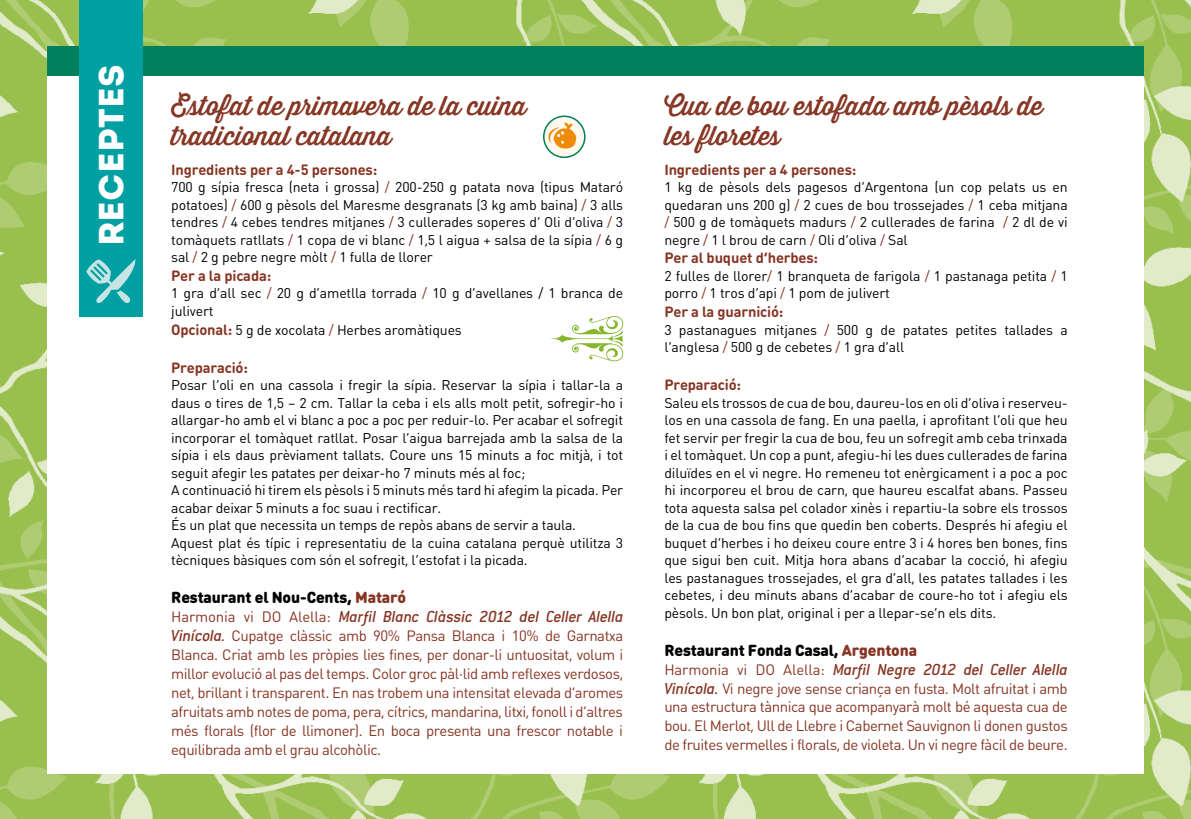
<style>
.page{position:relative;width:1191px;height:819px;background:#fff}
.page>*{position:absolute;margin:0;border:0;box-sizing:border-box;transform-origin:0 0}
.t1{font:35px "Intro";color:#fff}
.t2{font:26.25px/29.8px "Thirsty Rough Reg";letter-spacing:-.01em;color:#863523}
.t3{font:italic 500 17.5px "Conduit ITC";letter-spacing:-.015em;color:#863523}
.t4{font:900 15.75px "DIN Round Pro";letter-spacing:-.01em;color:#000}
.t5{font:14.88px/18.9px "DIN Round Pro";letter-spacing:-.03em;color:#863523;text-align:justify}
.t6{font:700 14.7px "DIN Round Pro";letter-spacing:-.01em;color:#863523}
.t7{font:14px/17.5px "DIN Round Pro";letter-spacing:-.015em;color:#000}
.s1{color:#863523}
.s2{font-weight:700;font-size:14.7px;color:#863523}
.s3{font-family:"DIN Round Pro";font-weight:400;font-style:normal;font-size:14.88px}
.s4{font-family:"Conduit ITC";font-weight:500;font-style:italic;font-size:17.5px}
</style>
<div class="page">
<img style="left:0;top:0;width:1191px;height:819px">
<div style="left:47px;top:46px;width:1096px;height:727px;background:#fff"></div>
<div style="left:47px;top:46px;width:1096px;height:30px;background:#00805d"></div>
<div style="left:79px;top:0;width:63px;height:316px;background:#00a0a2"></div>
<svg style="left:86px;top:259px;width:50px;height:44px"></svg>
<svg style="left:550px;top:316px;width:74px;height:45px"></svg>
<div style="left:544px;top:116px;width:41px;height:41px;background:#fff8ec;border-radius:50%"></div>
<div style="left:543px;top:115px;width:42px;height:43px;border:2px solid #00805d;border-radius:50%"></div>
<svg style="left:547px;top:122px;width:29px;height:27px"></svg>
<h1 class="t1" style="left:90px;top:246px;width:183px;rotate:-90deg">RECEPTES</h1>
<h2 class="t2" style="left:171px;top:91px;width:357px">Estofat de primavera de la cuina tradicional catalana</h2>
<p class="t6" style="left:171px;top:159px;width:208px">Ingredients per a 4-5 persones:</p>
<p class="t7" style="left:171px;top:178px;width:453px;text-align:justify">700 g sípia fresca (neta i grossa) <span class="s1">/</span> 200-250 g patata nova (tipus Mataró potatoes) <span class="s1">/</span> 600 g pèsols del Maresme desgranats (3 kg amb baina) <span class="s1">/</span> 3 alls tendres <span class="s1">/</span> 4 cebes tendres mitjanes <span class="s1">/</span> 3 cullerades soperes d’ Oli d’oliva <span class="s1">/</span> 3 tomàquets ratllats <span class="s1">/</span> 1 copa de vi blanc <span class="s1">/</span> 1,5 l aigua + salsa de la sípia <span class="s1">/</span> 6 g sal <span class="s1">/</span> 2 g pebre negre mòlt <span class="s1">/</span> 1 fulla de llorer</p>
<p class="t6" style="left:171px;top:265px;width:102px">Per a la picada:</p>
<p class="t7" style="left:171px;top:284px;width:453px">1 gra d’all sec <span class="s1">/</span> 20 g d’ametlla torrada <span class="s1">/</span> 10 g d’avellanes / 1 branca de julivert</p>
<p class="t7" style="left:171px;top:320px;width:292px"><span class="s2">Opcional:</span> 5 g de xocolata <span class="s1">/</span> Herbes aromàtiques</p>
<p class="t6" style="left:171px;top:357px;width:78px">Preparació:</p>
<p class="t7" style="left:171px;top:376px;width:453px">Posar l’oli en una cassola i fregir la sípia. Reservar la sípia i tallar-la a daus o tires de 1,5 – 2 cm. Tallar la ceba i els alls molt petit, sofregir-ho i allargar-ho amb el vi blanc a poc a poc per reduir-lo. Per acabar el sofregit incorporar el tomàquet ratllat. Posar l’aigua barrejada amb la salsa de la sípia i els daus prèviament tallats. Coure uns 15 minuts a foc mitjà, i tot seguit afegir les patates per deixar-ho 7 minuts més al foc;<br>A continuació hi tirem els pèsols i 5 minuts més tard hi afegim la picada. Per acabar deixar 5 minuts a foc suau i rectificar.<br>És un plat que necessita un temps de repòs abans de servir a taula.<br>Aquest plat és típic i representatiu de la cuina catalana perquè utilitza 3 tècniques bàsiques com són el sofregit, l’estofat i la picada.</p>
<p class="t4" style="left:171px;top:585px;width:236px">Restaurant el Nou-Cents, <span class="s1">Mataró</span></p>
<p class="t3" style="left:171px;top:606px;width:453px"><span class="s3">Harmonia vi DO Alella:</span> Marfil Blanc Clàssic 2012 del Celler Alella</p>
<p class="t5" style="left:171px;top:625px;width:453px"><span class="s4">Vinícola.</span> Cupatge clàssic amb 90% Pansa Blanca i 10% de Garnatxa Blanca. Criat amb les pròpies lies fines, per donar-li untuositat, volum i millor evolució al pas del temps. Color groc pàl·lid amb reflexes verdosos, net, brillant i transparent. En nas trobem una intensitat elevada d’aromes afruitats amb notes de poma, pera, cítrics, mandarina, litxi, fonoll i d’altres més florals (flor de llimoner). En boca presenta una frescor notable i equilibrada amb el grau alcohòlic.</p>
<h2 class="t2" style="left:664px;top:91px;width:380px">Cua de bou estofada amb pèsols de les floretes</h2>
<p class="t6" style="left:664px;top:159px;width:194px">Ingredients per a 4 persones:</p>
<p class="t7" style="left:664px;top:178px;width:405px;text-align:justify">1 kg de pèsols dels pagesos d’Argentona (un cop pelats us en quedaran uns 200 g) <span class="s1">/</span> 2 cues de bou trossejades <span class="s1">/</span> 1 ceba mitjana <span class="s1">/</span> 500 g de tomàquets madurs <span class="s1">/</span> 2 cullerades de farina <span class="s1">/</span> 2 dl de vi negre <span class="s1">/</span> 1 l brou de carn <span class="s1">/</span> Oli d’oliva <span class="s1">/</span> Sal</p>
<p class="t6" style="left:664px;top:248px;width:155px">Per al buquet d’herbes:</p>
<p class="t7" style="left:664px;top:267px;width:405px">2 fulles de llorer<span class="s1">/</span> 1 branqueta de farigola <span class="s1">/</span> 1 pastanaga petita <span class="s1">/</span> 1 porro <span class="s1">/</span> 1 tros d’api <span class="s1">/</span> 1 pom de julivert</p>
<p class="t6" style="left:664px;top:302px;width:121px">Per a la guarnició:</p>
<p class="t7" style="left:664px;top:320px;width:405px">3 pastanagues mitjanes <span class="s1">/</span> 500 g de patates petites tallades a l’anglesa <span class="s1">/</span> 500 g de cebetes <span class="s1">/</span> 1 gra d’all</p>
<p class="t6" style="left:664px;top:374px;width:78px">Preparació:</p>
<p class="t7" style="left:664px;top:393px;width:405px;text-align:justify">Saleu els trossos de cua de bou, daureu-los en oli d’oliva i reserveu&shy;los en una cassola de fang. En una paella, i aprofitant l’oli que heu fet servir per fregir la cua de bou, feu un sofregit amb ceba trinxada i el tomàquet. Un cop a punt, afegiu-hi les dues cullerades de farina diluïdes en el vi negre. Ho remeneu tot enèrgicament i a poc a poc hi incorporeu el brou de carn, que haureu escalfat abans. Passeu tota aquesta salsa pel colador xinès i repartiu-la sobre els trossos de la cua de bou fins que quedin ben coberts. Després hi afegiu el buquet d’herbes i ho deixeu coure entre 3 i 4 hores ben bones, fins que sigui ben cuit. Mitja hora abans d’acabar la cocció, hi afegiu les pastanagues trossejades, el gra d’all, les patates tallades i les cebetes, i deu minuts abans d’acabar de coure-ho tot i afegiu els pèsols. Un bon plat, original i per a llepar-se’n els dits.</p>
<p class="t4" style="left:664px;top:638px;width:254px">Restaurant Fonda Casal, <span class="s1">Argentona</span></p>
<p class="t3" style="left:664px;top:659px;width:405px"><span class="s3">Harmonia vi DO Alella:</span> Marfil Negre 2012 del Celler Alella</p>
<p class="t5" style="left:664px;top:678px;width:405px"><span class="s4">Vinícola.</span> Vi negre jove sense criança en fusta. Molt afruitat i amb una estructura tànnica que acompanyarà molt bé aquesta cua de bou. El Merlot, Ull de Llebre i Cabernet Sauvignon li donen gustos de fruites vermelles i florals, de violeta. Un vi negre fàcil de beure.</p>
</div>
